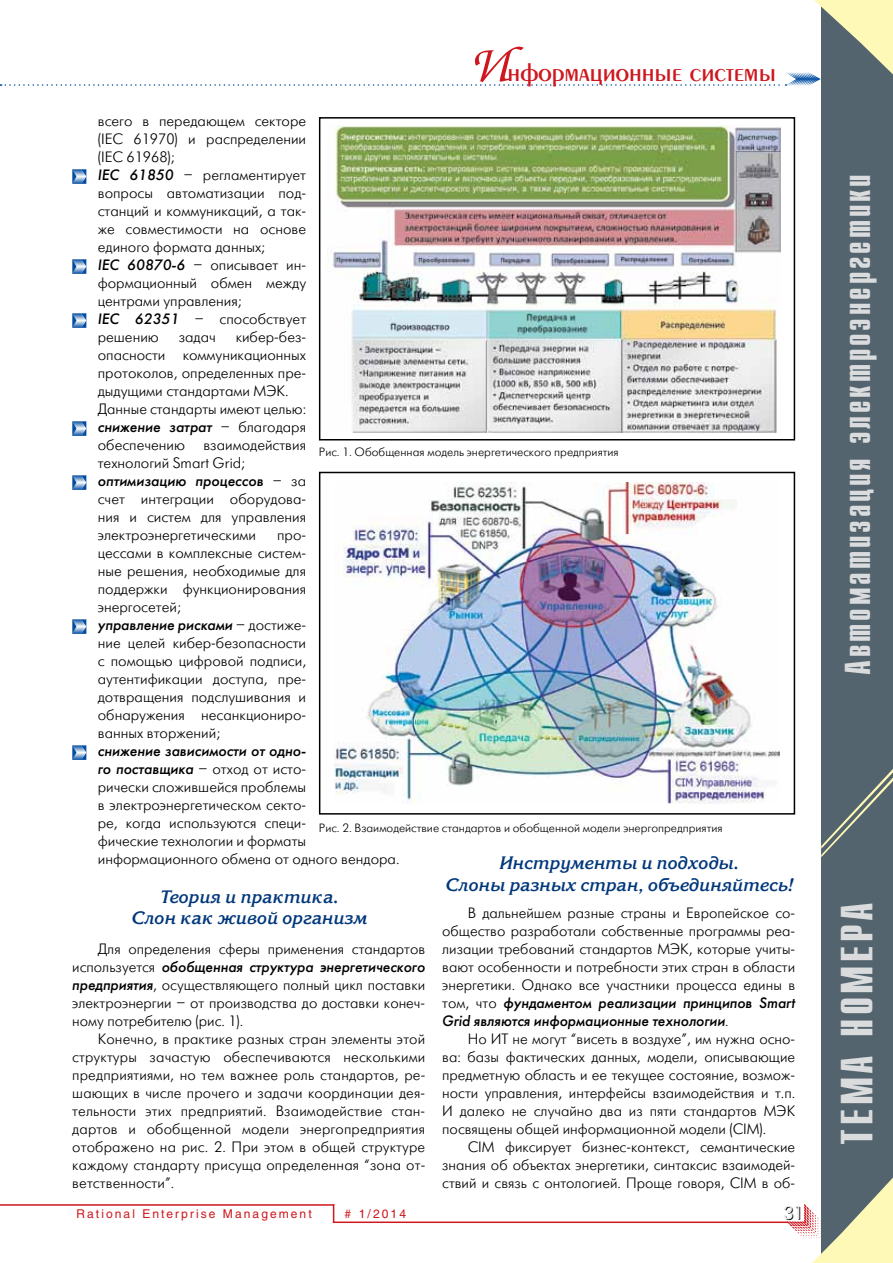
<style>
.page{position:relative;width:893px;height:1263px;background:#fff}
.page>*{position:absolute;margin:0;border:0;box-sizing:border-box;transform-origin:0 0}
.t1{font:700 45px "Compact C";letter-spacing:.08em;color:#dadbdc}
.t2{font:700 36px "Compact C";letter-spacing:.08em;color:#dadbdc}
.t3{font:27px "Penta Demi";color:#ce171e}
.t4{font:italic 700 18px/21.6px "Korinna C";color:#00377b;text-align:center}
.t5{font:18px "Futuris Shadow C";color:#000}
.t6{font:15px/18px "Futuris Light C";color:#000;text-align:justify}
.t7{font:italic 15px/18px "Futuris C";color:#000}
.t8{font:12px "Futuris Light C";color:#000}
.t9{font:12px "Helios";letter-spacing:.17em;color:#ce171e}
.s1{font-family:"Zapf Chancery C";font-size:54px}
.s2{font-family:"Futuris C";font-style:italic}
.s3{font-family:"Futuris Light C";font-style:normal}
</style>
<div class="page">
<hr style="left:0;top:1204px;width:334px;height:2px;background:#ce171e">
<svg style="left:333px;top:1206px;width:1px;height:15px"></svg>
<hr style="left:333px;top:1221px;width:455px;height:2px;background:#ce171e">
<svg style="left:72px;top:169px;width:14px;height:15px"></svg>
<svg style="left:72px;top:259px;width:14px;height:15px"></svg>
<svg style="left:72px;top:313px;width:14px;height:15px"></svg>
<svg style="left:72px;top:421px;width:14px;height:15px"></svg>
<svg style="left:72px;top:475px;width:14px;height:15px"></svg>
<svg style="left:72px;top:619px;width:14px;height:15px"></svg>
<svg style="left:72px;top:745px;width:14px;height:15px"></svg>
<div style="left:821px;top:0;width:72px;height:1263px;background:#53646e"></div>
<svg style="left:821px;top:769px;width:72px;height:88px"></svg>
<svg style="left:0;top:0;width:893px;height:86px"></svg>
<svg style="left:787px;top:1177px;width:106px;height:86px"></svg>
<img style="left:328px;top:125px;width:452px;height:308px">
<div style="left:319px;top:117px;width:476px;height:323px;border:2px solid #000"></div>
<img style="left:334px;top:483px;width:446px;height:320px">
<div style="left:319px;top:472px;width:476px;height:342px;border:2px solid #000"></div>
<h3 class="t3" style="left:469px;top:59px;width:309px"><span class="s1">И</span>нформационные системы</h3>
<p class="t6" style="left:98px;top:112px;width:210px;text-align:left">всего в передающем секторе (IEC 61970) и распределении (IEC 61968);<br><span class="s2">IEC 61850</span> – регламентирует вопросы автоматизации под&shy;станций и коммуникаций, а так&shy;же совместимости на основе единого формата данных;<br><span class="s2">IEC 60870-6</span> – описывает ин&shy;формационный обмен между центрами управления;<br><span class="s2">IEC 62351</span> – способствует решению</p>
<p class="t6" style="left:98px;top:328px;width:210px;text-align:left;text-indent:138px">кибер-без&shy;опасности коммуникационных протоколов, определенных пре&shy;дыдущими стандартами МЭК.<br>Данные стандарты имеют целью:</p>
<p class="t7" style="left:98px;top:418px;width:210px">снижение затрат <span class="s3">– благодаря</span></p>
<p class="t6" style="left:98px;top:436px;width:210px">обеспечению взаимодействия технологий Smart Grid;</p>
<p class="t7" style="left:98px;top:472px;width:210px">оптимизацию процессов <span class="s3">– за</span></p>
<p class="t6" style="left:98px;top:490px;width:210px">счет интеграции оборудова&shy;ния и систем для управления электроэнергетическими</p>
<p class="t6" style="left:179px;top:328px;width:39px">задач</p>
<p class="t8" style="left:319px;top:446px;width:301px">Рис. 1. Обобщенная модель энергетического предприятия</p>
<p class="t6" style="left:98px;top:526px;width:210px;text-indent:179px">про&shy;цессами в комплексные систем&shy;ные решения, необходимые для поддержки функционирования энергосетей;</p>
<p class="t7" style="left:98px;top:616px;width:210px">управление рисками <span class="s3">– достиже-</span></p>
<p class="t6" style="left:98px;top:634px;width:210px">ние целей кибер-безопасности с помощью цифровой подписи, аутентификации доступа, пре&shy;дотвращения подслушивания и обнаружения несанкциониро&shy;ванных вторжений;</p>
<p class="t7" style="left:98px;top:742px;width:210px">снижение зависимости от одно-</p>
<p class="t6" style="left:98px;top:760px;width:303px;text-align:left"><span class="s2">го поставщика</span> – отход от исто-<br>рически сложившейся проблемы<br>в электроэнергетическом секто-<br>ре, когда используются специ-<br>фические технологии и форматы информационного обмена от одного вендора.</p>
<p class="t4" style="left:131px;top:886px;width:237px">Теория и практика.<br>Слон как живой организм</p>
<p class="t6" style="left:98px;top:940px;width:329px">Для определения сферы применения стандартов</p>
<p class="t7" style="left:72px;top:958px;width:354px"><span class="s3">используется</span> обобщенная структура энергетического</p>
<p class="t6" style="left:72px;top:976px;width:354px"><span class="s2">предприятия</span>, осуществляющего полный цикл поставки электроэнергии – от производства до доставки конеч&shy;ному потребителю (рис. 1).</p>
<p class="t6" style="left:72px;top:1030px;width:354px;text-indent:26px">Конечно, в практике разных стран элементы этой структуры зачастую обеспечиваются несколькими предприятиями, но тем важнее роль стандартов, ре&shy;шающих в числе прочего и задачи координации дея&shy;тельности этих предприятий. Взаимодействие стан&shy;дартов и обобщенной модели энергопредприятия отображено на рис. 2. При этом в общей структуре каждому стандарту присуща определенная “зона от&shy;ветственности”.</p>
<p class="t8" style="left:319px;top:821px;width:405px">Рис. 2. Взаимодействие стандартов и обобщенной модели энергопредприятия</p>
<p class="t4" style="left:445px;top:853px;width:349px">Инструменты и подходы.<br>Слоны разных стран, объединяйтесь!</p>
<p class="t6" style="left:442px;top:904px;width:354px;text-indent:26px">В дальнейшем разные страны и Европейское со&shy;общество разработали собственные программы реа&shy;лизации требований стандартов МЭК, которые учиты&shy;вают особенности и потребности этих стран в области энергетики. Однако все участники процесса едины в</p>
<p class="t7" style="left:442px;top:994px;width:354px"><span class="s3">том, что</span> фундаментом реализации принципов Smart<br>Grid являются информационные технологии<span class="s3">.</span></p>
<p class="t6" style="left:442px;top:1030px;width:354px;text-indent:26px">Но ИТ не могут “висеть в воздухе”, им нужна осно&shy;ва: базы фактических данных, модели, описывающие предметную область и ее текущее состояние, возмож&shy;ности управления, интерфейсы взаимодействия и т.п.<br>И далеко не случайно два из пяти стандартов МЭК посвящены общей информационной модели (CIM).</p>
<p class="t6" style="left:442px;top:1138px;width:354px;text-indent:26px">CIM фиксирует бизнес-контекст, семантические знания об объектах энергетики, синтаксис взаимодей&shy;ствий и связь с онтологией. Проще говоря, CIM в об-</p>
<p class="t9" style="left:77px;top:1207px;width:237px">Rational Enterprise Management</p>
<p class="t9" style="left:345px;top:1207px;width:63px"># 1/2014</p>
<p class="t5" style="left:784px;top:1204px;width:21px">31</p>
<h2 class="t2" style="left:840px;top:675px;width:502px;rotate:-90deg">Автоматизация электроэнергетики</h2>
<h1 class="t1" style="left:835px;top:1144px;width:244px;rotate:-90deg">ТЕМА НОМЕРА</h1>
</div>
